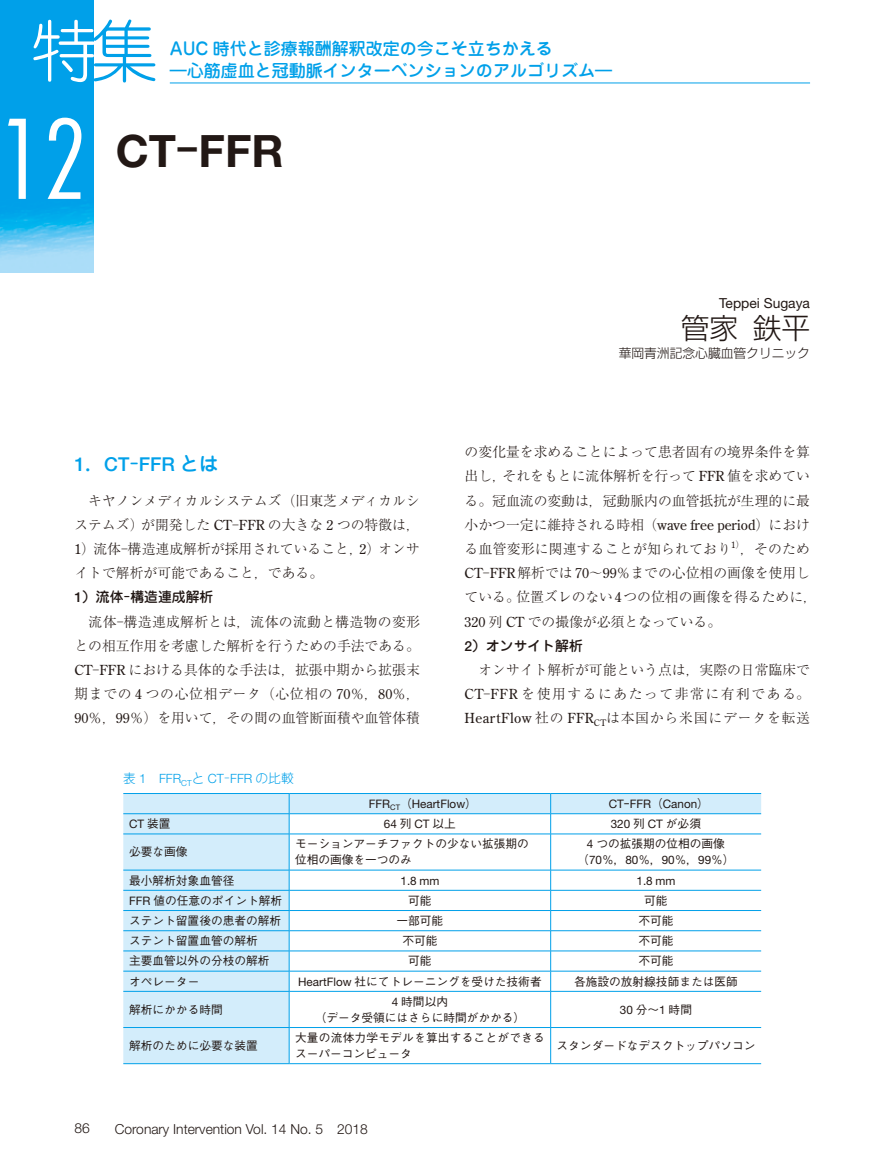
<style>
.page{position:relative;width:893px;height:1170px;background:#fff}
.page>*{position:absolute;margin:0;border:0;box-sizing:border-box;transform-origin:0 0}
.t1{font:300 condensed 106.35px "Futura Std";color:#fff}
.t2{font:300 68.1px "Jun 101 Pro";color:#fff}
.t3{font:700 44.7px "Helvetica Neue LT Std";color:#221815}
.t4{font:300 28.65px "Shin Go Pr 6";color:#221815}
.t5{font:500 19.2px "Helvetica Neue LT Std";color:#00a0e9}
.t6{font:500 16.95px/21.3px "Jun 34 Pro";color:#00a0e9}
.t7{font:300 13.8px/24.2px "Ryumin Pr 6";color:#221815;text-align:justify}
.t8{font:300 13.8px "Helvetica Neue LT Std";color:#221815}
.t9{font:500 13.8px "Jun 34 Pro";color:#221815}
.t10{font:13.8px "Helvetica Neue LT Std";color:#221815}
.t11{font:300 12.75px "Helvetica Neue LT Std";color:#00a0e9}
.t12{font:300 12.75px "Shin Go Pr 6";color:#221815}
.t13{font:500 11.7px/15.9px "Gothic BBB Pr 6";color:#221815;text-align:center}
.t14{font:11.7px "Helvetica Neue LT Std";color:#221815}
.t15{font:500 11.7px/15.9px "Gothic BBB Pr 6";letter-spacing:.02em;color:#221815}
.s1{color:#00a0e9}
.s2{font-family:"Shin Go Pr 6"}
.s3{font-family:"Jun 34 Pro"}
.s4{font-family:"Century Old Style Std";font-weight:400}
.s5{font-family:"Helvetica Neue LT Std"}
.s6{font-family:"Jun 101 Pro"}
.s7{font-family:"Gothic BBB Pr 6";font-weight:500}
.s8{font-family:"Helvetica Neue LT Std";font-weight:400}
</style>
<div class="page">
<img style="left:0;top:0;width:94px;height:272px">
<hr style="left:170px;top:83px;width:640px;height:1px;background:#00a0e9">
<svg style="left:123px;top:794px;width:638px;height:269px"></svg>
<svg style="left:550px;top:794px;width:1px;height:39px"></svg>
<hr style="left:123px;top:833px;width:166px;height:1px;background:#00a0e9">
<hr style="left:289px;top:833px;width:262px;height:1px;background:#00a0e9">
<hr style="left:551px;top:833px;width:210px;height:1px;background:#00a0e9">
<hr style="left:550px;top:834px;width:1px;height:35px;background:#00a0e9">
<hr style="left:123px;top:869px;width:166px;height:1px;background:#00a0e9">
<hr style="left:289px;top:869px;width:262px;height:1px;background:#00a0e9">
<hr style="left:551px;top:869px;width:210px;height:1px;background:#00a0e9">
<hr style="left:123px;top:890px;width:166px;height:1px;background:#00a0e9">
<hr style="left:289px;top:890px;width:262px;height:1px;background:#00a0e9">
<hr style="left:551px;top:890px;width:210px;height:1px;background:#00a0e9">
<hr style="left:123px;top:910px;width:166px;height:1px;background:#00a0e9">
<hr style="left:289px;top:910px;width:262px;height:1px;background:#00a0e9">
<hr style="left:551px;top:910px;width:210px;height:1px;background:#00a0e9">
<hr style="left:123px;top:930px;width:166px;height:1px;background:#00a0e9">
<hr style="left:289px;top:930px;width:262px;height:1px;background:#00a0e9">
<hr style="left:551px;top:930px;width:210px;height:1px;background:#00a0e9">
<hr style="left:123px;top:950px;width:166px;height:1px;background:#00a0e9">
<hr style="left:289px;top:950px;width:262px;height:1px;background:#00a0e9">
<hr style="left:551px;top:950px;width:210px;height:1px;background:#00a0e9">
<hr style="left:123px;top:970px;width:166px;height:1px;background:#00a0e9">
<hr style="left:289px;top:970px;width:262px;height:1px;background:#00a0e9">
<hr style="left:551px;top:970px;width:210px;height:1px;background:#00a0e9">
<svg style="left:550px;top:870px;width:1px;height:121px"></svg>
<hr style="left:123px;top:991px;width:166px;height:1px;background:#00a0e9">
<hr style="left:289px;top:991px;width:262px;height:1px;background:#00a0e9">
<hr style="left:551px;top:991px;width:210px;height:1px;background:#00a0e9">
<hr style="left:550px;top:991px;width:1px;height:36px;background:#00a0e9">
<hr style="left:123px;top:1027px;width:166px;height:1px;background:#00a0e9">
<hr style="left:289px;top:1027px;width:262px;height:1px;background:#00a0e9">
<hr style="left:551px;top:1027px;width:210px;height:1px;background:#00a0e9">
<hr style="left:550px;top:1027px;width:1px;height:36px;background:#00a0e9">
<hr style="left:123px;top:813px;width:166px;height:1px;background:#00a0e9">
<hr style="left:123px;top:1063px;width:166px;height:1px;background:#00a0e9">
<hr style="left:289px;top:813px;width:262px;height:1px;background:#00a0e9">
<svg style="left:289px;top:794px;width:1px;height:39px"></svg>
<hr style="left:551px;top:813px;width:210px;height:1px;background:#00a0e9">
<hr style="left:289px;top:834px;width:1px;height:35px;background:#00a0e9">
<svg style="left:289px;top:870px;width:1px;height:121px"></svg>
<hr style="left:289px;top:991px;width:1px;height:36px;background:#00a0e9">
<hr style="left:289px;top:1027px;width:1px;height:36px;background:#00a0e9">
<hr style="left:289px;top:1063px;width:262px;height:1px;background:#00a0e9">
<hr style="left:551px;top:1063px;width:210px;height:1px;background:#00a0e9">
<hr style="left:123px;top:793px;width:166px;height:1px;background:#00a0e9">
<hr style="left:289px;top:793px;width:262px;height:1px;background:#00a0e9">
<hr style="left:551px;top:793px;width:210px;height:1px;background:#00a0e9">
<h2 class="t2" style="left:30px;top:-3px;width:130px">特<span class="s1">集</span></h2>
<p class="t6" style="left:170px;top:37px;width:444px">AUC 時代と診療報酬解釈改定の今こそ立ちかえる<br>―心筋虚血と冠動脈インターベンションのアルゴリズム―</p>
<h1 class="t1" style="left:-1px;top:97px;width:90px">12</h1>
<h3 class="t3" style="left:116px;top:123px;width:169px">CT<span class="s2">‒</span>FFR</h3>
<h3 class="t5" style="left:74px;top:453px;width:145px">1<span class="s3">．</span>CT<span class="s3">⊖</span>FFR <span class="s3">とは</span></h3>
<p class="t7" style="left:74px;top:487px;width:347px">　キヤノンメディカルシステムズ（旧東芝メディカルシステムズ）が開発した <span class="s4">CT</span>‒<span class="s4">FFR</span> の大きな <span class="s4">2</span> つの特徴は，<span class="s4">1</span>）流体‒構造連成解析が採用されていること，<span class="s4">2</span>）オンサイトで解析が可能であること，である。</p>
<p class="t9" style="left:74px;top:586px;width:140px"><span class="s5">1</span>）流体⊖構造連成解析</p>
<p class="t7" style="left:74px;top:608px;width:347px">　流体‒構造連成解析とは，流体の流動と構造物の変形との相互作用を考慮した解析を行うための手法である。<span class="s4">CT</span>‒<span class="s4">FFR</span> における具体的な手法は，拡張中期から拡張末期までの <span class="s4">4</span> つの心位相データ（心位相の <span class="s4">70</span>％，<span class="s4">80</span>％，<span class="s4">90</span>％，<span class="s4">99</span>％）を用いて，その間の血管断面積や血管体積</p>
<p class="t11" style="left:123px;top:771px;width:172px"><span class="s6">表</span> 1 FFR<sub>CT</sub><span class="s6">と</span> CT<span class="s6">‒</span>FFR <span class="s6">の比較</span></p>
<p class="t10" style="left:719px;top:295px;width:92px">Teppei Sugaya</p>
<h3 class="t4" style="left:681px;top:304px;width:131px">管家鉄平</h3>
<p class="t12" style="left:619px;top:342px;width:193px">華岡青洲記念心臓血管クリニック</p>
<p class="t7" style="left:465px;top:439px;width:354px;text-align:left">の変化量を求めることによって患者固有の境界条件を算出し，それをもとに流体解析を行って <span class="s4">FFR</span> 値を求めている。冠血流の変動は，冠動脈内の血管抵抗が生理的に最小かつ一定に維持される時相（<span class="s4">wave free period</span>）における血管変形に関連することが知られており<sup>1</sup><sup>）</sup>，そのため<br><span class="s4">CT</span>‒<span class="s4">FFR</span> 解析では <span class="s4">70</span>～<span class="s4">99</span>％までの心位相の画像を使用している。位置ズレのない<span class="s4">4</span>つの位相の画像を得るために，<br><span class="s4">320</span> 列 <span class="s4">CT</span> での撮像が必須となっている。</p>
<p class="t9" style="left:465px;top:634px;width:120px"><span class="s5">2</span>）オンサイト解析</p>
<p class="t7" style="left:465px;top:657px;width:347px">　オンサイト解析が可能という点は，実際の日常臨床で<span class="s4">CT</span>‒<span class="s4">FFR</span> を使用するにあたって非常に有利である。<span class="s4">HeartFlow</span> 社の <span class="s4">FFR</span><sub>CT</sub>は本国から米国にデータを転送</p>
<p class="t14" style="left:369px;top:796px;width:110px">FFR<sub>CT</sub><span class="s7">（</span>HeartFlow<span class="s7">）</span></p>
<p class="t14" style="left:609px;top:796px;width:102px">CT<span class="s7">‒</span>FFR<span class="s7">（</span>Canon<span class="s7">）</span></p>
<p class="t14" style="left:129px;top:817px;width:43px">CT <span class="s7">装置</span></p>
<p class="t14" style="left:384px;top:817px;width:74px">64 <span class="s7">列</span> CT <span class="s7">以上</span></p>
<p class="t14" style="left:611px;top:817px;width:92px">320 <span class="s7">列</span> CT <span class="s7">が必須</span></p>
<p class="t13" style="left:129px;top:843px;width:60px">必要な画像</p>
<p class="t13" style="left:295px;top:835px;width:235px;text-align:left">モーションアーチファクトの少ない拡張期の位相の画像を一つのみ</p>
<p class="t13" style="left:577px;top:835px;width:159px"><span class="s8">4</span> つの拡張期の位相の画像（<span class="s8">70</span>％，<span class="s8">80</span>％，<span class="s8">90</span>％，<span class="s8">99</span>％）</p>
<p class="t13" style="left:129px;top:871px;width:107px">最小解析対象血管径</p>
<p class="t14" style="left:400px;top:873px;width:40px">1.8 mm</p>
<p class="t14" style="left:636px;top:873px;width:40px">1.8 mm</p>
<p class="t13" style="left:129px;top:891px;width:154px"><span class="s8">FFR</span> 値の任意のポイント解析</p>
<p class="t13" style="left:408px;top:891px;width:25px">可能</p>
<p class="t13" style="left:644px;top:891px;width:25px">可能</p>
<p class="t13" style="left:129px;top:911px;width:154px">ステント留置後の患者の解析</p>
<p class="t13" style="left:397px;top:911px;width:48px">一部可能</p>
<p class="t13" style="left:638px;top:911px;width:37px">不可能</p>
<p class="t13" style="left:129px;top:932px;width:130px">ステント留置血管の解析</p>
<p class="t13" style="left:402px;top:932px;width:37px">不可能</p>
<p class="t13" style="left:638px;top:932px;width:37px">不可能</p>
<p class="t13" style="left:129px;top:952px;width:142px">主要血管以外の分枝の解析</p>
<p class="t13" style="left:408px;top:952px;width:25px">可能</p>
<p class="t13" style="left:638px;top:952px;width:37px">不可能</p>
<p class="t13" style="left:129px;top:972px;width:72px">オペレーター</p>
<p class="t13" style="left:298px;top:972px;width:245px"><span class="s8">HeartFlow</span> 社にてトレーニングを受けた技術者</p>
<p class="t13" style="left:574px;top:972px;width:165px">各施設の放射線技師または医師</p>
<p class="t13" style="left:129px;top:1000px;width:95px">解析にかかる時間</p>
<p class="t13" style="left:315px;top:992px;width:212px"><span class="s8">4</span> 時間以内<br>（データ受領にはさらに時間がかかる）</p>
<p class="t13" style="left:620px;top:1000px;width:74px"><span class="s8">30</span> 分～<span class="s8">1</span> 時間</p>
<p class="t13" style="left:129px;top:1036px;width:130px">解析のために必要な装置</p>
<p class="t15" style="left:295px;top:1028px;width:251px">大量の流体力学モデルを算出することができるスーパーコンピュータ</p>
<p class="t13" style="left:557px;top:1036px;width:200px">スタンダードなデスクトップパソコン</p>
<p class="t8" style="left:74px;top:1119px;width:17px">86</p>
<p class="t8" style="left:115px;top:1119px;width:254px">Coronary Intervention Vol. 14 No. 5 2018</p>
</div>
